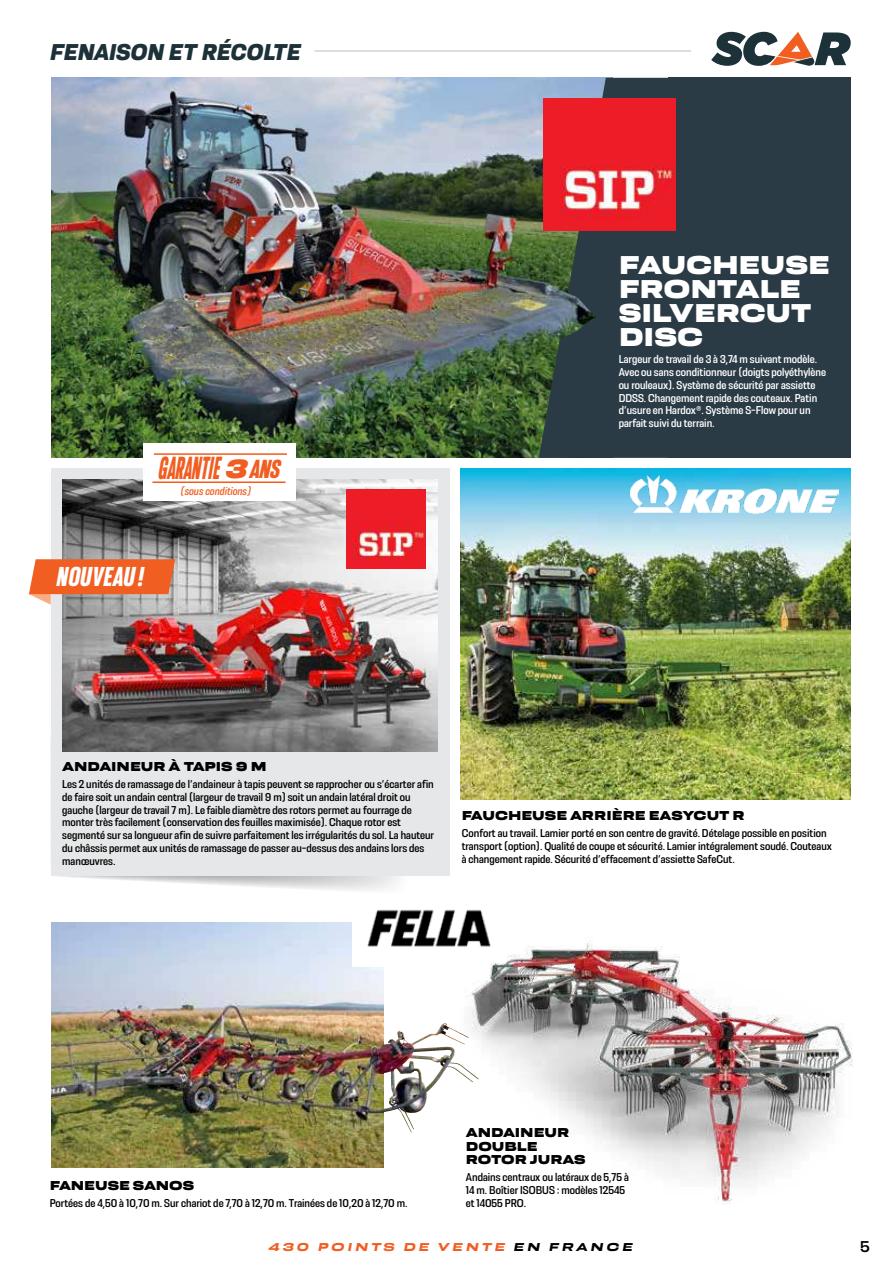
<style>
.page{position:relative;width:893px;height:1263px;background:#fff}
.page>*{position:absolute;margin:0;border:0;box-sizing:border-box;transform-origin:0 0}
.t1{font:italic 900 condensed 33.75px "Resolve";letter-spacing:.005em;color:#f15e22;scale:.67 1}
.t2{font:italic 900 condensed 28.95px "Resolve";letter-spacing:.02em;color:#fff}
.t3{font:27px/24px "Resolve Black Wd";letter-spacing:-.005em;color:#fff}
.t4{font:italic 700 24px "Resolve";color:#1d3238}
.t5{font:16.5px "Resolve";color:#000}
.t6{font:13.5px/13.5px "Resolve Black Wd";color:#000}
.t7{font:12px/12.8px "Resolve Semibold Nrw";color:#000}
.t8{font:12px/12.8px "Resolve Semibold Nrw";color:#fff}
.t9{font:italic 700 expanded 12px "Resolve";letter-spacing:.23em;color:#f15e22}
.t10{font:12px "Resolve Semibold Nrw Ita";color:#f15e22}
.s1{font-family:"Resolve Black Wd Ita";font-weight:400;font-style:normal;font-stretch:normal;font-size:27.6px}
.s2{font-size:27.6px}
.s3{color:#000}
</style>
<div class="page">
<svg style="left:711px;top:32px;width:140px;height:34px"></svg>
<hr style="left:315px;top:50px;width:376px;height:2px;background:#d1d3d4">
<svg style="left:50px;top:744px;width:360px;height:146px"></svg>
<img style="left:51px;top:78px;width:488px;height:380px">
<div style="left:668px;top:78px;width:183px;height:380px;background:#2b3b46"></div>
<svg style="left:539px;top:78px;width:137px;height:380px;background:#34434f"></svg>
<img style="left:309px;top:214px;width:287px;height:232px">
<img style="left:543px;top:99px;width:132px;height:132px">
<div style="left:51px;top:468px;width:399px;height:407px;background:#e6e7e8"></div>
<img style="left:62px;top:479px;width:376px;height:272px">
<img style="left:346px;top:489px;width:79px;height:80px">
<img style="left:461px;top:468px;width:390px;height:331px">
<svg style="left:29px;top:559px;width:146px;height:46px;background:#e2764a"></svg>
<img style="left:51px;top:923px;width:332px;height:244px">
<img style="left:366px;top:1023px;width:91px;height:109px">
<img style="left:353px;top:909px;width:128px;height:57px">
<img style="left:457px;top:911px;width:396px;height:292px">
<img style="left:631px;top:475px;width:208px;height:41px">
<div style="left:144px;top:443px;width:152px;height:58px;background:#fff"></div>
<hr style="left:154px;top:453px;width:133px;height:2px;background:#f15e22">
<hr style="left:152px;top:481px;width:133px;height:2px;background:#f15e22">
<h3 class="t4" style="left:50px;top:39px;width:252px">FENAISON ET RÉCOLTE</h3>
<h1 class="t1" style="left:159px;top:456px;width:182px">GARANTIE <span class="s1">3</span> <span class="s2">ANS</span></h1>
<p class="t10" style="left:181px;top:486px;width:72px">(sous conditions)</p>
<h2 class="t2" style="left:57px;top:566px;width:89px">NOUVEAU !</h2>
<h3 class="t3" style="left:619px;top:253px;width:213px">FAUCHEUSE<br>FRONTALE<br>SILVERCUT<br>DISC</h3>
<p class="t8" style="left:619px;top:354px;width:209px">Largeur de travail de 3 à 3,74 m suivant modèle.<br>Avec ou sans conditionneur (doigts polyéthylène ou rouleaux). Système de sécurité par assiette DDSS. Changement rapide des couteaux. Patin d’usure en Hardox®. Système S-Flow pour un parfait suivi du terrain.</p>
<p class="t6" style="left:62px;top:760px;width:206px">ANDAINEUR À TAPIS 9 M</p>
<p class="t7" style="left:62px;top:778px;width:373px">Les 2 unités de ramassage de l’andaineur à tapis peuvent se rapprocher ou s’écarter afin de faire soit un andain central (largeur de travail 9 m) soit un andain latéral droit ou gauche (largeur de travail 7 m). Le faible diamètre des rotors permet au fourrage de monter très facilement (conservation des feuilles maximisée). Chaque rotor est segmenté sur sa longueur afin de suivre parfaitement les irrégularités du sol. La hauteur du châssis permet aux unités de ramassage de passer au-dessus des andains lors des manœuvres.</p>
<p class="t6" style="left:462px;top:808px;width:285px">FAUCHEUSE ARRIÈRE EASYCUT R</p>
<p class="t7" style="left:462px;top:827px;width:372px">Confort au travail. Lamier porté en son centre de gravité. Dételage possible en position transport (option). Qualité de coupe et sécurité. Lamier intégralement soudé. Couteaux à changement rapide. Sécurité d’effacement d’assiette SafeCut.</p>
<p class="t6" style="left:50px;top:1178px;width:146px">FANEUSE SANOS</p>
<p class="t7" style="left:50px;top:1197px;width:359px">Portées de 4,50 à 10,70 m. Sur chariot de 7,70 à 12,70 m. Trainées de 10,20 à 12,70 m.</p>
<p class="t6" style="left:466px;top:1125px;width:121px">ANDAINEUR<br>DOUBLE<br>ROTOR JURAS</p>
<p class="t7" style="left:466px;top:1171px;width:165px">Andains centraux ou latéraux de 5,75 à<br>14 m. Boîtier ISOBUS : modèles 12545 et 14055 PRO.</p>
<p class="t9" style="left:269px;top:1243px;width:366px">430 POINTS DE VENTE <span class="s3">EN FRANCE</span></p>
<h3 class="t5" style="left:860px;top:1241px;width:11px">5</h3>
</div>
